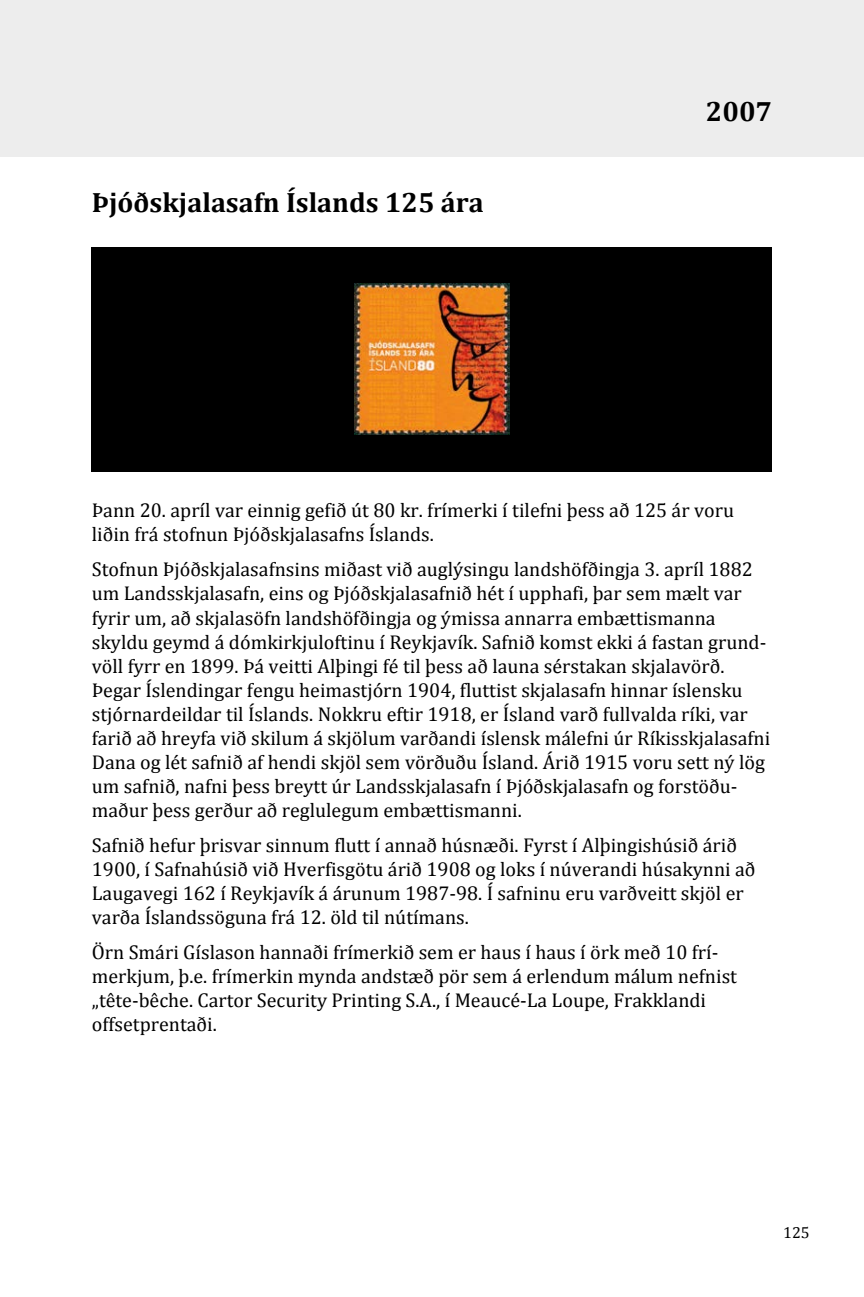
<style>
.page{position:relative;width:864px;height:1297px;background:#fff}
.page>*{position:absolute;margin:0;border:0;box-sizing:border-box;transform-origin:0 0}
.t1{font:700 28px "Cambria";color:#000}
.t2{font:20px/24px "Cambria";color:#000}
.t3{font:16px "Cambria";color:#000}
</style>
<div class="page">
<div style="left:0;top:0;width:864px;height:157px;background:#ededed"></div>
<div style="left:92px;top:247px;width:680px;height:224px;background:#000"></div>
<img style="left:355px;top:283px;width:154px;height:152px">
<h1 class="t1" style="left:92px;top:182px;width:393px">Þjóðskjalasafn Íslands 125 ára</h1>
<h1 class="t1" style="left:706px;top:91px;width:68px">2007</h1>
<p class="t2" style="left:92px;top:498px;width:644px">Þann 20. apríl var einnig gefið út 80 kr. frímerki í tilefni þess að 125 ár voru liðin frá stofnun Þjóðskjalasafns Íslands.</p>
<p class="t2" style="left:92px;top:557px;width:680px">Stofnun Þjóðskjalasafnsins miðast við auglýsingu landshöfðingja 3. apríl 1882 um Landsskjalasafn, eins og Þjóðskjalasafnið hét í upphafi, þar sem mælt var fyrir um, að skjalasöfn landshöfðingja og ýmissa annarra embættismanna skyldu geymd á dómkirkjuloftinu í Reykjavík. Safnið komst ekki á fastan grund&shy;völl fyrr en 1899. Þá veitti Alþingi fé til þess að launa sérstakan skjalavörð.<br>Þegar Íslendingar fengu heimastjórn 1904, fluttist skjalasafn hinnar íslensku stjórnardeildar til Íslands. Nokkru eftir 1918, er Ísland varð fullvalda ríki, var farið að hreyfa við skilum á skjölum varðandi íslensk málefni úr Ríkisskjalasafni Dana og lét safnið af hendi skjöl sem vörðuðu Ísland. Árið 1915 voru sett ný lög um safnið, nafni þess breytt úr Landsskjalasafn í Þjóðskjalasafn og forstöðu&shy;maður þess gerður að reglulegum embættismanni.</p>
<p class="t2" style="left:92px;top:833px;width:665px">Safnið hefur þrisvar sinnum flutt í annað húsnæði. Fyrst í Alþingishúsið árið 1900, í Safnahúsið við Hverfisgötu árið 1908 og loks í núverandi húsakynni að Laugavegi 162 í Reykjavík á árunum 1987-98. Í safninu eru varðveitt skjöl er varða Íslandssöguna frá 12. öld til nútímans.</p>
<p class="t2" style="left:92px;top:940px;width:647px">Örn Smári Gíslason hannaði frímerkið sem er haus í haus í örk með 10 frí&shy;merkjum, þ.e. frímerkin mynda andstæð pör sem á erlendum málum nefnist „tête-bêche. Cartor Security Printing S.A., í Meaucé-La Loupe, Frakklandi offsetprentaði.</p>
<p class="t3" style="left:783px;top:1221px;width:28px">125</p>
</div>
